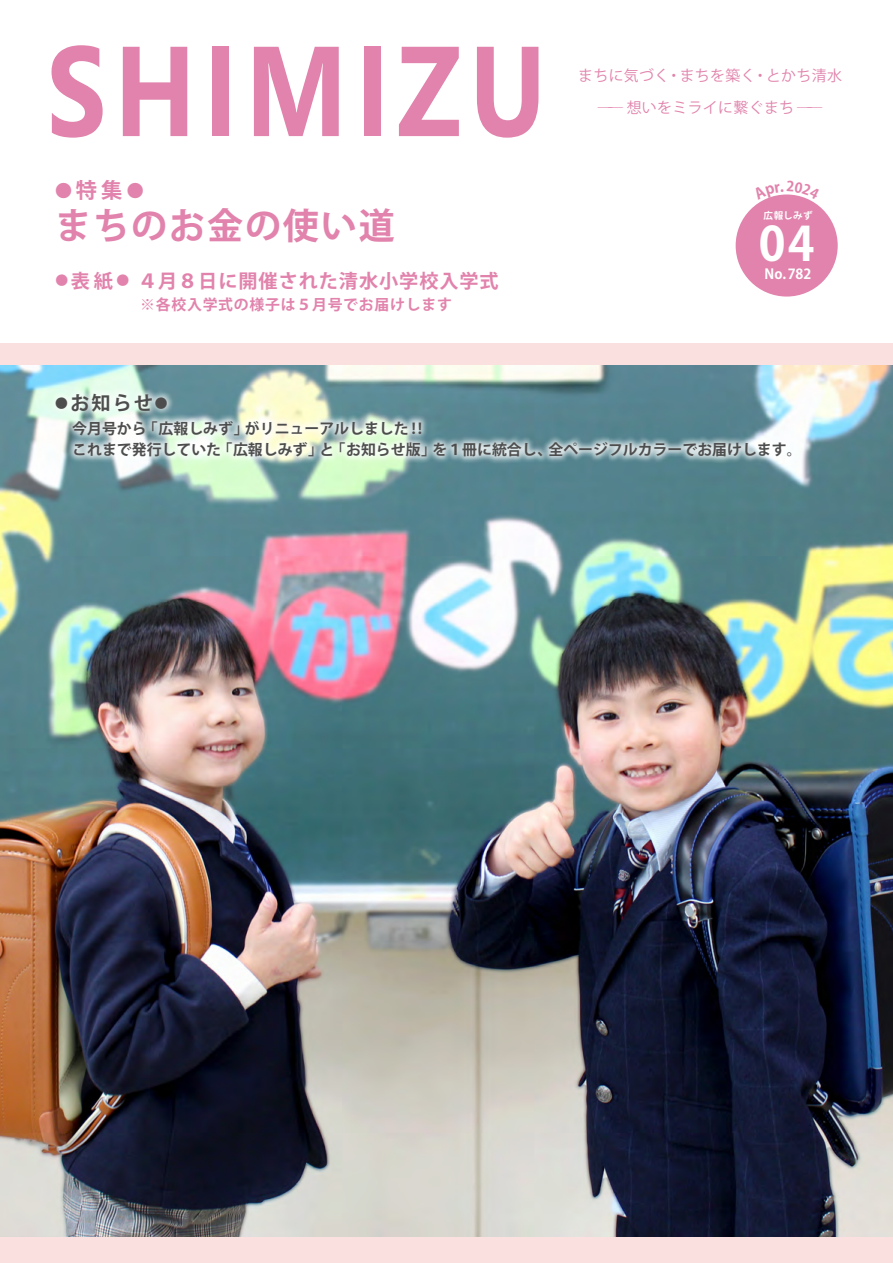
<style>
.page{position:relative;width:893px;height:1263px;background:#fff}
.page>*{position:absolute;margin:0;border:0;box-sizing:border-box;transform-origin:0 0}
.t1{font:700 127.5px "Nirmala UI";letter-spacing:.075em;color:#e183ac;scale:.83 1}
.t2{font:700 46.8px "Koz Go Pr 6 N";color:#fff}
.t3{font:700 36.15px "Koz Go Pr 6 N";letter-spacing:.05em;color:#e183ac}
.t4{font:700 21.3px "Koz Go Pr 6 N";color:#e183ac}
.t5{font:700 19.2px "Koz Go Pr 6 N";letter-spacing:.05em;color:#e183ac}
.t6{font:700 19.2px "Koz Go Pr 6 N";color:#4d4d4d}
.t7{font:700 16.95px "Koz Go Pr 6 N";color:#e183ac}
.t8{font:700 14.85px "Koz Go Pr 6 N";color:#4d4d4d}
.t9{font:14.85px "Koz Go Pr 6 N";letter-spacing:.025em;color:#e183ac}
.t10{font:700 14.85px "Koz Go Pr 6 N";letter-spacing:.05em;color:#e183ac}
.t11{font:700 13.8px "Koz Go Pr 6 N";color:#fff}
.t12{font:700 12.75px "Koz Go Pr 6 N";color:#e183ac}
.t13{font:700 12.75px "Koz Go Pr 6 N";color:#4d4d4d}
.t14{font:700 9.6px "Koz Go Pr 6 N";letter-spacing:.04em;color:#fff}
</style>
<div class="page">
<img style="left:0;top:365px;width:893px;height:872px">
<div style="left:0;top:1237px;width:893px;height:26px;background:#fbe0e0"></div>
<div style="left:736px;top:194px;width:102px;height:103px;background:#e183ac;border-radius:50%"></div>
<div style="left:49px;top:386px;width:126px;height:33px;background:#fff;opacity:.7"></div>
<div style="left:65px;top:413px;width:734px;height:52px;background:#fff;opacity:.8"></div>
<div style="left:0;top:344px;width:893px;height:21px;background:#fbe0e0"></div>
<svg style="left:764px;top:194px;width:46px;height:6px"></svg>
<h1 class="t1" style="left:47px;top:-14px;width:603px">SHIMIZU</h1>
<h3 class="t4" style="left:76px;top:179px;width:48px">特集</h3>
<p class="t7" style="left:55px;top:181px;width:19px">●</p>
<h3 class="t3" style="left:55px;top:205px;width:341px">まちのお金の使い道</h3>
<p class="t7" style="left:127px;top:181px;width:19px">●</p>
<p class="t5" style="left:71px;top:270px;width:44px">表紙</p>
<p class="t12" style="left:55px;top:274px;width:14px">●</p>
<p class="t12" style="left:117px;top:274px;width:14px">●</p>
<p class="t5" style="left:138px;top:270px;width:362px">４月８日に開催された清水小学校入学式</p>
<p class="t10" style="left:140px;top:296px;width:313px">※各校入学式の様子は５月号でお届けします</p>
<p class="t6" style="left:71px;top:392px;width:84px">お知らせ</p>
<p class="t13" style="left:55px;top:396px;width:14px">●</p>
<p class="t13" style="left:155px;top:396px;width:14px">●</p>
<p class="t8" style="left:143px;top:420px;width:107px">「広報しみず」</p>
<p class="t8" style="left:245px;top:420px;width:181px">がリニューアルしました!!</p>
<p class="t8" style="left:72px;top:420px;width:76px">今月号から</p>
<p class="t9" style="left:578px;top:67px;width:93px">まちに気づく</p>
<p class="t9" style="left:666px;top:67px;width:91px">・まちを築く</p>
<p class="t9" style="left:753px;top:67px;width:91px">・とかち清水</p>
<p class="t9" style="left:598px;top:99px;width:216px">―― 想いをミライに繋ぐまち ―</p>
<p class="t9" style="left:807px;top:99px;width:16px">―</p>
<p class="t14" style="left:763px;top:210px;width:51px">広報しみず</p>
<h2 class="t2" style="left:759px;top:218px;width:57px">04</h2>
<p class="t11" style="left:765px;top:266px;width:48px">No.782</p>
<p class="t8" style="left:217px;top:441px;width:107px">「広報しみず」</p>
<p class="t8" style="left:549px;top:441px;width:254px">全ページフルカラーでお届けします。</p>
<p class="t8" style="left:330px;top:441px;width:107px">「お知らせ版」</p>
<p class="t8" style="left:432px;top:441px;width:121px">を１冊に統合し、</p>
<p class="t8" style="left:72px;top:441px;width:150px">これまで発行していた</p>
<p class="t8" style="left:319px;top:441px;width:16px">と</p>
</div>
